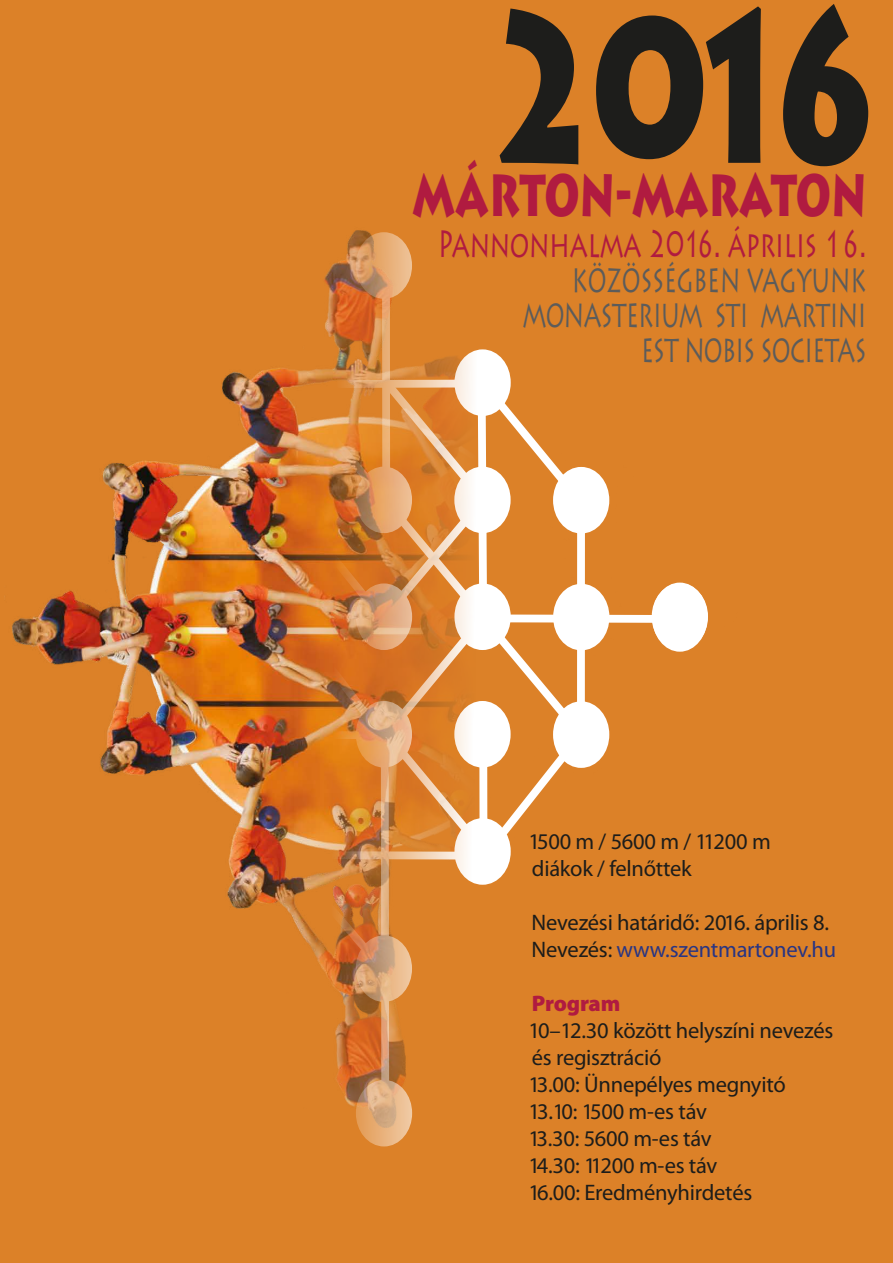
<style>
.page{position:relative;width:893px;height:1263px;background:#dc8128}
.page>*{position:absolute;margin:0;border:0;box-sizing:border-box;transform-origin:0 0}
.t1{font:900 212.17px "Lithos Pro";color:#1d1d1b;scale:.67 1}
.t2{font:900 58.72px "Lithos Pro";letter-spacing:.01em;color:#b01b40;scale:.67 1}
.t3{font:38.17px "Lithos Pro";letter-spacing:-.01em;color:#b01b40;scale:.67 1}
.t4{font:33.3px/35.2px "Lithos Pro";letter-spacing:-.025em;color:#5c5c5b;text-align:right;scale:.67 1}
.t5{font:22.5px/27px "Myriad Pro";letter-spacing:-.01em;color:#1d1d1b}
.t6{font:900 22.5px "Myriad Pro";letter-spacing:-.015em;color:#b01b40}
.s1{color:#283583}
</style>
<div class="page">
<img style="left:76px;top:257px;width:614px;height:865px">
<div style="left:557px;top:471px;width:48px;height:59px;background:#fff;border-radius:50%"></div>
<div style="left:553px;top:467px;width:56px;height:66px;border:8px solid #fff;border-radius:50%"></div>
<div style="left:557px;top:588px;width:48px;height:58px;background:#fff;border-radius:50%"></div>
<div style="left:553px;top:584px;width:56px;height:66px;border:8px solid #fff;border-radius:50%"></div>
<div style="left:557px;top:705px;width:48px;height:59px;background:#fff;border-radius:50%"></div>
<div style="left:553px;top:701px;width:56px;height:67px;border:8px solid #fff;border-radius:50%"></div>
<div style="left:458px;top:353px;width:49px;height:59px;background:#fff;border-radius:50%"></div>
<div style="left:454px;top:349px;width:57px;height:67px;border:8px solid #fff;border-radius:50%"></div>
<div style="left:458px;top:822px;width:49px;height:59px;background:#fff;border-radius:50%"></div>
<div style="left:454px;top:818px;width:57px;height:67px;border:8px solid #fff;border-radius:50%"></div>
<div style="left:458px;top:470px;width:49px;height:59px;background:#fff;border-radius:50%"></div>
<div style="left:454px;top:467px;width:57px;height:66px;border:8px solid #fff;border-radius:50%"></div>
<div style="left:458px;top:587px;width:49px;height:59px;background:#fff;border-radius:50%"></div>
<div style="left:454px;top:583px;width:57px;height:67px;border:8px solid #fff;border-radius:50%"></div>
<div style="left:458px;top:705px;width:49px;height:59px;background:#fff;border-radius:50%"></div>
<div style="left:454px;top:701px;width:57px;height:66px;border:8px solid #fff;border-radius:50%"></div>
<svg style="left:360px;top:470px;width:48px;height:59px;background:#e0a26d"></svg>
<div style="left:356px;top:467px;width:56px;height:66px;border:8px solid #fff;border-radius:50%"></div>
<svg style="left:360px;top:939px;width:48px;height:59px;background:#d6a67d"></svg>
<div style="left:356px;top:935px;width:56px;height:67px;border:8px solid #fff;border-radius:50%"></div>
<svg style="left:360px;top:587px;width:48px;height:59px;background:#d9a278"></svg>
<div style="left:356px;top:583px;width:56px;height:67px;border:8px solid #fff;border-radius:50%"></div>
<svg style="left:360px;top:1084px;width:48px;height:58px;background:#e1b183"></svg>
<div style="left:356px;top:1080px;width:56px;height:66px;border:8px solid #fff;border-radius:50%"></div>
<svg style="left:360px;top:236px;width:48px;height:59px;background:#dca470"></svg>
<div style="left:356px;top:232px;width:56px;height:67px;border:8px solid #fff;border-radius:50%"></div>
<svg style="left:360px;top:705px;width:48px;height:59px;background:#e1ad81"></svg>
<div style="left:356px;top:701px;width:56px;height:66px;border:8px solid #fff;border-radius:50%"></div>
<svg style="left:261px;top:353px;width:49px;height:59px"></svg>
<div style="left:257px;top:349px;width:57px;height:67px;border:8px solid #fff;border-radius:50%"></div>
<svg style="left:261px;top:822px;width:49px;height:59px"></svg>
<div style="left:257px;top:818px;width:57px;height:67px;border:8px solid #fff;border-radius:50%"></div>
<svg style="left:261px;top:470px;width:49px;height:59px;background:#c7641b"></svg>
<div style="left:257px;top:467px;width:56px;height:66px;border:8px solid #fff;border-radius:50%"></div>
<img style="left:261px;top:587px;width:49px;height:59px;border-radius:50%">
<div style="left:257px;top:583px;width:57px;height:67px;border:8px solid #fff;border-radius:50%"></div>
<svg style="left:261px;top:705px;width:49px;height:59px;background:#a84c1f"></svg>
<div style="left:257px;top:701px;width:56px;height:66px;border:8px solid #fff;border-radius:50%"></div>
<svg style="left:162px;top:470px;width:49px;height:59px"></svg>
<div style="left:159px;top:467px;width:56px;height:66px;border:8px solid #fff;border-radius:50%"></div>
<img style="left:163px;top:587px;width:48px;height:59px;border-radius:50%">
<div style="left:159px;top:583px;width:56px;height:67px;border:8px solid #fff;border-radius:50%"></div>
<img style="left:162px;top:705px;width:49px;height:59px;border-radius:50%">
<div style="left:159px;top:701px;width:56px;height:66px;border:8px solid #fff;border-radius:50%"></div>
<svg style="left:64px;top:587px;width:49px;height:59px"></svg>
<div style="left:60px;top:583px;width:56px;height:67px;border:8px solid #fff;border-radius:50%"></div>
<div style="left:652px;top:583px;width:55px;height:69px;background:#fff;border-radius:50%"></div>
<h1 class="t1" style="left:487px;top:-42px;width:593px">2016</h1>
<h2 class="t2" style="left:413px;top:159px;width:679px">MÁRTON-MARATON</h2>
<h3 class="t3" style="left:438px;top:221px;width:641px">Pannonhalma 2016. április 16.</h3>
<h3 class="t4" style="left:522px;top:263px;width:515px">KÖZÖSSÉGBEN VAGYUNK<br>MONASTERIUM STI MARTINI<br>EST NOBIS SOCIETAS</h3>
<p class="t5" style="left:528px;top:829px;width:244px">1500 m / 5600 m / 11200 m diákok / felnőttek</p>
<p class="t5" style="left:532px;top:910px;width:306px">Nevezési határidő: 2016. április 8.<br>Nevezés: <span class="s1">www.szentmartonev.hu</span></p>
<p class="t6" style="left:532px;top:991px;width:90px">Program</p>
<p class="t5" style="left:528px;top:1018px;width:306px">10–12.30 között helyszíni nevezés és regisztráció<br>13.00: Ünnepélyes megnyitó<br>13.10: 1 500 m-es táv<br>13.30: 5 600 m-es táv<br>14.30: 11 200 m-es táv<br>16.00: Eredményhirdetés</p>
</div>
